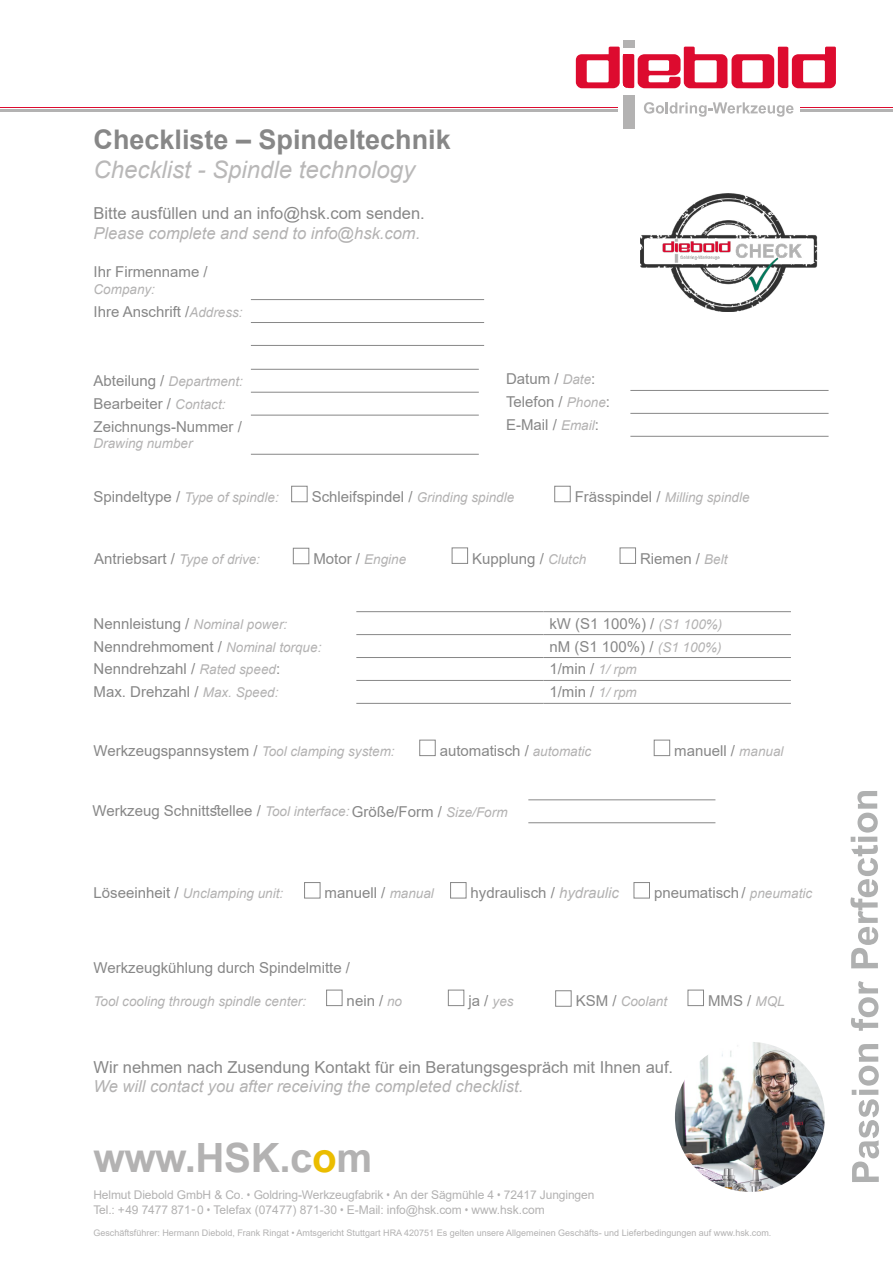
<style>
.page{position:relative;width:893px;height:1263px;background:#fff}
.page>*{position:absolute;margin:0;border:0;box-sizing:border-box;transform-origin:0 0}
.t1{font:700 40.35px "Arial";letter-spacing:-.01em;color:#b3b2b2}
.t2{font:700 27px "Arial";color:#878787}
.t3{font:italic 24px "Arial";color:#b9b8b8}
.t4{font:16.5px "Arial";color:#878787}
.t5{font:italic 16.5px "Arial";color:#b3b2b2}
.t6{font:15px/23px "Arial";color:#878787}
.t7{font:italic 13.5px "Arial";color:#b3b2b2}
.t8{font:12px/15.9px "Arial";letter-spacing:-.01em;color:#b3b2b2}
.t9{font:9px "Arial";color:#b3b2b2}
.s1{font-style:italic;font-size:13.5px;color:#b3b2b2}
.s2{font-style:normal;font-size:15px;color:#878787}
.s3{font-style:italic;color:#b3b2b2}
.s4{color:#ebbd00}
.s5{font-family:"Arial Narrow"}
</style>
<div class="page">
<hr style="left:0;top:109px;width:893px;height:3px;background:#b3b2b2">
<hr style="left:0;top:107px;width:893px;height:1px;background:#dd0b2f">
<div style="left:618px;top:28px;width:181px;height:114px;background:#fff"></div>
<div style="left:623px;top:95px;width:11px;height:33px;background:#b3b2b2"></div>
<div style="left:623px;top:40px;width:11px;height:8px;background:#b3b2b2"></div>
<svg style="left:576px;top:47px;width:260px;height:41px"></svg>
<svg style="left:644px;top:102px;width:149px;height:15px"></svg>
<hr style="left:251px;top:299px;width:233px;height:1px;background:#878787">
<hr style="left:251px;top:322px;width:233px;height:1px;background:#878787">
<hr style="left:251px;top:345px;width:233px;height:1px;background:#878787">
<hr style="left:630px;top:390px;width:198px;height:1px;background:#878787">
<hr style="left:630px;top:413px;width:198px;height:1px;background:#878787">
<hr style="left:630px;top:436px;width:198px;height:1px;background:#878787">
<div style="left:291px;top:486px;width:17px;height:16px;border:1px solid #878787"></div>
<div style="left:554px;top:486px;width:17px;height:16px;border:1px solid #878787"></div>
<img style="left:640px;top:193px;width:178px;height:119px">
<hr style="left:251px;top:369px;width:228px;height:1px;background:#878787">
<hr style="left:251px;top:392px;width:228px;height:1px;background:#878787">
<hr style="left:251px;top:415px;width:228px;height:1px;background:#878787">
<hr style="left:251px;top:454px;width:228px;height:1px;background:#878787">
<div style="left:293px;top:548px;width:16px;height:16px;border:1px solid #878787"></div>
<div style="left:452px;top:547px;width:16px;height:17px;border:1px solid #878787"></div>
<div style="left:620px;top:547px;width:16px;height:17px;border:1px solid #878787"></div>
<svg style="left:852px;top:1044px;width:27px;height:138px"></svg>
<svg style="left:851px;top:981px;width:27px;height:50px"></svg>
<svg style="left:850px;top:791px;width:28px;height:177px"></svg>
<hr style="left:356px;top:611px;width:187px;height:1px;background:#878787">
<hr style="left:543px;top:611px;width:248px;height:1px;background:#878787">
<hr style="left:356px;top:634px;width:187px;height:1px;background:#878787">
<hr style="left:543px;top:634px;width:248px;height:1px;background:#878787">
<hr style="left:356px;top:657px;width:187px;height:1px;background:#878787">
<hr style="left:543px;top:657px;width:248px;height:1px;background:#878787">
<hr style="left:356px;top:680px;width:187px;height:1px;background:#878787">
<hr style="left:543px;top:680px;width:248px;height:1px;background:#878787">
<hr style="left:356px;top:703px;width:187px;height:1px;background:#878787">
<hr style="left:543px;top:703px;width:248px;height:1px;background:#878787">
<div style="left:326px;top:990px;width:16px;height:16px;border:1px solid #878787"></div>
<div style="left:448px;top:990px;width:16px;height:16px;border:1px solid #878787"></div>
<div style="left:555px;top:990px;width:16px;height:17px;border:1px solid #878787"></div>
<div style="left:688px;top:990px;width:16px;height:16px;border:1px solid #878787"></div>
<div style="left:304px;top:882px;width:16px;height:16px;border:1px solid #878787"></div>
<div style="left:450px;top:882px;width:16px;height:16px;border:1px solid #878787"></div>
<div style="left:634px;top:882px;width:16px;height:16px;border:1px solid #878787"></div>
<div style="left:419px;top:740px;width:17px;height:16px;border:1px solid #878787"></div>
<div style="left:654px;top:740px;width:16px;height:16px;border:1px solid #878787"></div>
<hr style="left:528px;top:799px;width:187px;height:1px;background:#878787">
<hr style="left:528px;top:822px;width:187px;height:1px;background:#878787">
<img style="left:675px;top:1042px;width:150px;height:150px;border-radius:75px">
<h2 class="t2" style="left:94px;top:121px;width:359px">Checkliste – Spindeltechnik</h2>
<h3 class="t3" style="left:94px;top:154px;width:323px">Checklist - Spindle technology</h3>
<p class="t4" style="left:94px;top:202px;width:333px">Bitte ausfüllen und an info@hsk.com senden.</p>
<p class="t5" style="left:94px;top:223px;width:328px">Please complete and send to info@hsk.com.</p>
<p class="t6" style="left:94px;top:261px;width:116px">Ihr Firmenname /</p>
<p class="t7" style="left:94px;top:280px;width:63px">Company:</p>
<p class="t6" style="left:94px;top:300px;width:151px">Ihre Anschrift /<span class="s1">Address:</span></p>
<p class="t7" style="left:94px;top:373px;width:151px"><span class="s2">Abteilung /</span> Department:</p>
<p class="t6" style="left:94px;top:392px;width:150px">Bearbeiter / <span class="s1">Contact:<br></span>Zeichnungs-Nummer /</p>
<p class="t7" style="left:94px;top:435px;width:101px">Drawing number</p>
<p class="t6" style="left:506px;top:368px;width:106px">Datum / <span class="s1">Date</span>:<br>Telefon / <span class="s1">Phone</span>:<br>E-Mail / <span class="s1">Email</span>:</p>
<p class="t7" style="left:94px;top:489px;width:187px"><span class="s2">Spindeltype /</span> Type of spindle:</p>
<p class="t6" style="left:312px;top:485px;width:204px">Schleifspindel / <span class="s1">Grinding spindle</span></p>
<p class="t7" style="left:575px;top:489px;width:176px"><span class="s2">Frässpindel /</span> Milling spindle</p>
<p class="t6" style="left:94px;top:547px;width:167px">Antriebsart / <span class="s1">Type of drive:</span></p>
<p class="t6" style="left:313px;top:547px;width:94px">Motor / <span class="s1">Engine</span></p>
<p class="t6" style="left:472px;top:547px;width:116px">Kupplung / <span class="s1">Clutch</span></p>
<p class="t6" style="left:640px;top:547px;width:89px">Riemen / <span class="s1">Belt</span></p>
<p class="t6" style="left:94px;top:612px;width:195px">Nennleistung / <span class="s1">Nominal power:</span></p>
<p class="t6" style="left:549px;top:612px;width:174px">kW (S1 100%) / <span class="s1">(S1 100%)</span></p>
<p class="t6" style="left:94px;top:635px;width:229px">Nenndrehmoment / <span class="s1">Nominal torque:</span></p>
<p class="t6" style="left:549px;top:635px;width:174px">nM (S1 100%) / <span class="s1">(S1 100%)</span></p>
<p class="t6" style="left:94px;top:658px;width:188px">Nenndrehzahl / <span class="s1">Rated speed</span>:</p>
<p class="t6" style="left:549px;top:658px;width:89px">1/min / <span class="s1">1/ rpm</span></p>
<p class="t6" style="left:94px;top:680px;width:186px">Max. Drehzahl / <span class="s1">Max. Speed:</span></p>
<p class="t6" style="left:549px;top:680px;width:89px">1/min / <span class="s1">1/ rpm</span></p>
<p class="t6" style="left:94px;top:739px;width:303px">Werkzeugspannsystem / <span class="s1">Tool clamping system:</span></p>
<p class="t6" style="left:440px;top:739px;width:153px">automatisch / <span class="s1">automatic</span></p>
<p class="t6" style="left:674px;top:739px;width:111px">manuell / <span class="s1">manual</span></p>
<p class="t6" style="left:92px;top:799px;width:417px">Werkzeug Schnittstellee / <span class="s1">Tool interface:</span> Größe/Form / <span class="s1">Size/Form</span></p>
<p class="t7" style="left:94px;top:885px;width:191px"><span class="s2">Löseeinheit /</span> Unclamping unit:</p>
<p class="t6" style="left:325px;top:882px;width:111px">manuell / <span class="s1">manual</span></p>
<p class="t6" style="left:471px;top:882px;width:150px">hydraulisch / <span class="s3">hydraulic</span></p>
<p class="t6" style="left:654px;top:882px;width:160px">pneumatisch / <span class="s1">pneumatic</span></p>
<p class="t6" style="left:94px;top:956px;width:258px">Werkzeugkühlung durch Spindelmitte /</p>
<p class="t7" style="left:94px;top:992px;width:214px">Tool cooling through spindle center:</p>
<p class="t6" style="left:347px;top:989px;width:57px">nein / <span class="s1">no</span></p>
<p class="t6" style="left:468px;top:989px;width:47px">ja / <span class="s1">yes</span></p>
<p class="t7" style="left:576px;top:992px;width:93px"><span class="s2">KSM /</span> Coolant</p>
<p class="t6" style="left:708px;top:989px;width:78px">MMS / <span class="s1">MQL</span></p>
<p class="t4" style="left:94px;top:1055px;width:581px">Wir nehmen nach Zusendung Kontakt für ein Beratungsgespräch mit Ihnen auf.</p>
<p class="t5" style="left:94px;top:1076px;width:431px">We will contact you after receiving the completed checklist.</p>
<h1 class="t1" style="left:93px;top:1129px;width:280px">www.HSK.c<span class="s4">o</span>m</h1>
<p class="t8" style="left:93px;top:1186px;width:502px">Helmut Diebold GmbH &amp; Co. <span class="s5">•</span> Goldring-Werkzeugfabrik <span class="s5">•</span> An der Sägmühle 4 <span class="s5">•</span> 72417 Jungingen<br>Tel.: +49 7477 871- 0 <span class="s5">•</span> Telefax (07477) 871-30 <span class="s5">•</span> E-Mail: info@hsk.com <span class="s5">•</span> www.hsk.com</p>
<p class="t9" style="left:93px;top:1227px;width:680px">Geschäftsführer: Hermann Diebold, Frank Ringat • Amtsgericht Stuttgart HRA 420751 Es gelten unsere Allgemeinen Geschäfts- und Lieferbedingungen auf www.hsk.com.</p>
</div>
